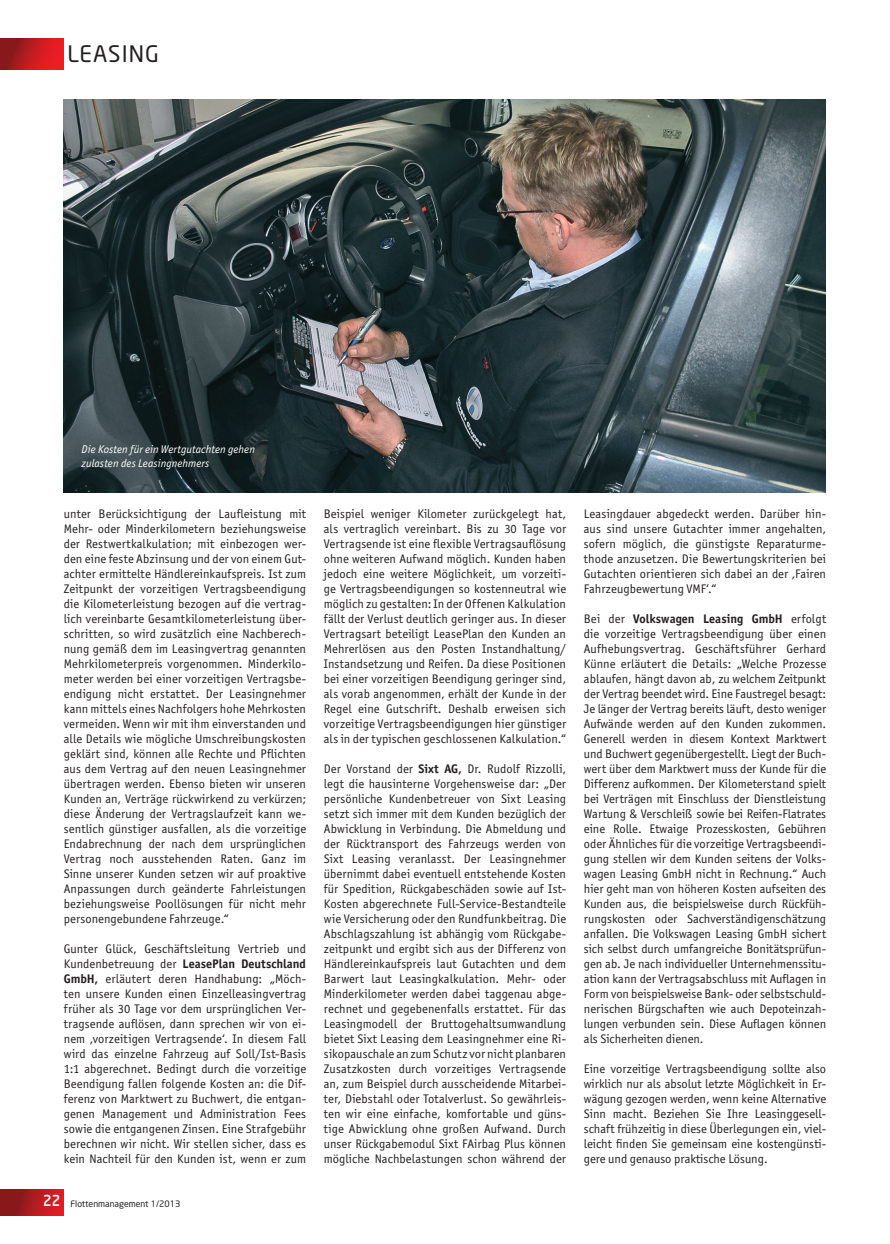
<style>
.page{position:relative;width:890px;height:1244px;background:#fff}
.page>*{position:absolute;margin:0;border:0;box-sizing:border-box;transform-origin:0 0}
.t1{font:22.5px "Neo Sans";color:#231f20}
.t2{font:12.5px/15px "Officina Sans ITC Std";letter-spacing:.005em;color:#231f20;text-align:justify}
.t3{font:italic 11.25px/13.5px "Officina Sans ITC Std";letter-spacing:.005em;color:#fff}
.t4{font:8.75px "Neo Sans";color:#231f20}
.s1{font-weight:700}
.s2{font-weight:500;font-size:15px;color:#fff}
</style>
<div class="page">
<svg style="left:0;top:39px;width:64px;height:30px;background:#bc1b20"></svg>
<svg style="left:0;top:1189px;width:64px;height:26px;background:#ac1a1f"></svg>
<img style="left:64px;top:99px;width:761px;height:393px">
<h1 class="t1" style="left:67px;top:40px;width:93px">leasing</h1>
<p class="t3" style="left:82px;top:443px;width:175px">Die Kosten für ein Wertgutachten gehen zulasten des Leasingnehmers</p>
<p class="t2" style="left:64px;top:506px;width:244px">unter Berücksichtigung der Laufleistung mit Mehr- oder Minderkilometern beziehungsweise der Restwertkalkulation; mit einbezogen wer&shy;den eine feste Abzinsung und der von einem Gut&shy;achter ermittelte Händlereinkaufspreis. Ist zum Zeitpunkt der vorzeitigen Vertragsbeendigung die Kilometerleistung bezogen auf die vertrag&shy;lich vereinbarte Gesamtkilometerleistung über&shy;schritten, so wird zusätzlich eine Nachberech&shy;nung gemäß dem im Leasingvertrag genannten Mehrkilometerpreis vorgenommen. Minderkilo&shy;meter werden bei einer vorzeitigen Vertragsbe&shy;endigung nicht erstattet. Der Leasingnehmer kann mittels eines Nachfolgers hohe Mehrkosten vermeiden. Wenn wir mit ihm einverstanden und alle Details wie mögliche Umschreibungskosten geklärt sind, können alle Rechte und Pflichten aus dem Vertrag auf den neuen Leasingnehmer übertragen werden. Ebenso bieten wir unseren Kunden an, Verträge rückwirkend zu verkürzen; diese Änderung der Vertragslaufzeit kann we&shy;sentlich günstiger ausfallen, als die vorzeitige Endabrechnung der nach dem ursprünglichen Vertrag noch ausstehenden Raten. Ganz im Sinne unserer Kunden setzen wir auf proaktive Anpassungen durch geänderte Fahrleistungen beziehungsweise Poollösungen für nicht mehr personengebundene Fahrzeuge.“</p>
<p class="t2" style="left:64px;top:941px;width:244px">Gunter Glück, Geschäftsleitung Vertrieb und Kundenbetreuung der <span class="s1">LeasePlan Deutschland GmbH,</span> erläutert deren Handhabung: „Möch&shy;ten unsere Kunden einen Einzelleasingvertrag früher als 30 Tage vor dem ursprünglichen Ver&shy;tragsende auflösen, dann sprechen wir von ei&shy;nem ‚vorzeitigen Vertragsende‘. In diesem Fall wird das einzelne Fahrzeug auf Soll/Ist-Basis 1:1 abgerechnet. Bedingt durch die vorzeitige Beendigung fallen folgende Kosten an: die Dif&shy;ferenz von Marktwert zu Buchwert, die entgan&shy;genen Management und Administration Fees sowie die entgangenen Zinsen. Eine Strafgebühr berechnen wir nicht. Wir stellen sicher, dass es kein Nachteil für den Kunden ist, wenn er zum</p>
<p class="t4" style="left:43px;top:1198px;width:139px"><span class="s2">22</span> Flottenmanagement 1/2013</p>
<p class="t2" style="left:324px;top:506px;width:244px">Beispiel weniger Kilometer zurückgelegt hat, als vertraglich vereinbart. Bis zu 30 Tage vor Vertragsende ist eine flexible Vertragsauflösung ohne weiteren Aufwand möglich. Kunden haben jedoch eine weitere Möglichkeit, um vorzeiti&shy;ge Vertragsbeendigungen so kostenneutral wie möglich zu gestalten: In der Offenen Kalkulation fällt der Verlust deutlich geringer aus. In dieser Vertragsart beteiligt LeasePlan den Kunden an Mehrerlösen aus den Posten Instandhaltung/ Instandsetzung und Reifen. Da diese Positionen bei einer vorzeitigen Beendigung geringer sind, als vorab angenommen, erhält der Kunde in der Regel eine Gutschrift. Deshalb erweisen sich vorzeitige Vertragsbeendigungen hier günstiger als in der typischen geschlossenen Kalkulation.“</p>
<p class="t2" style="left:324px;top:761px;width:244px">Der Vorstand der <span class="s1">Sixt AG,</span> Dr. Rudolf Rizzolli, legt die hausinterne Vorgehensweise dar: „Der persönliche Kundenbetreuer von Sixt Leasing setzt sich immer mit dem Kunden bezüglich der Abwicklung in Verbindung. Die Abmeldung und der Rücktransport des Fahrzeugs werden von Sixt Leasing veranlasst. Der Leasingnehmer übernimmt dabei eventuell entstehende Kosten für Spedition, Rückgabeschäden sowie auf Ist-Kosten abgerechnete Full-Service-Bestandteile wie Versicherung oder den Rundfunkbeitrag. Die Abschlagszahlung ist abhängig vom Rückgabe&shy;zeitpunkt und ergibt sich aus der Differenz von Händlereinkaufspreis laut Gutachten und dem Barwert laut Leasingkalkulation. Mehr- oder Minderkilometer werden dabei taggenau abge&shy;rechnet und gegebenenfalls erstattet. Für das Leasingmodell der Bruttogehaltsumwandlung bietet Sixt Leasing dem Leasingnehmer eine Ri&shy;sikopauschale an zum Schutz vor nicht planbaren Zusatzkosten durch vorzeitiges Vertragsende an, zum Beispiel durch ausscheidende Mitarbei&shy;ter, Diebstahl oder Totalverlust. So gewährleis&shy;ten wir eine einfache, komfortable und güns&shy;tige Abwicklung ohne großen Aufwand. Durch unser Rückgabemodul Sixt FAirbag Plus können mögliche Nachbelastungen schon während der</p>
<p class="t2" style="left:583px;top:506px;width:244px">Leasingdauer abgedeckt werden. Darüber hin&shy;aus sind unsere Gutachter immer angehalten, sofern möglich, die günstigste Reparaturme&shy;thode anzusetzen. Die Bewertungskriterien bei Gutachten orientieren sich dabei an der ‚Fairen Fahrzeugbewertung VMF‘.“</p>
<p class="t2" style="left:583px;top:611px;width:244px">Bei der <span class="s1">Volkswagen Leasing GmbH</span> erfolgt die vorzeitige Vertragsbeendigung über einen Aufhebungsvertrag. Geschäftsführer Gerhard Künne erläutert die Details: „Welche Prozesse ablaufen, hängt davon ab, zu welchem Zeitpunkt der Vertrag beendet wird. Eine Faustregel besagt:<br>Je länger der Vertrag bereits läuft, desto weniger Aufwände werden auf den Kunden zukommen.<br>Generell werden in diesem Kontext Marktwert und Buchwert gegenübergestellt. Liegt der Buch&shy;wert über dem Marktwert muss der Kunde für die Differenz aufkommen. Der Kilometerstand spielt bei Verträgen mit Einschluss der Dienstleistung Wartung &amp; Verschleiß sowie bei Reifen-Flatrates eine Rolle. Etwaige Prozesskosten, Gebühren oder Ähnliches für die vorzeitige Vertragsbeendi&shy;gung stellen wir dem Kunden seitens der Volks&shy;wagen Leasing GmbH nicht in Rechnung.“ Auch hier geht man von höheren Kosten aufseiten des Kunden aus, die beispielsweise durch Rückfüh&shy;rungskosten oder Sachverständigenschätzung anfallen. Die Volkswagen Leasing GmbH sichert sich selbst durch umfangreiche Bonitätsprüfun&shy;gen ab. Je nach individueller Unternehmenssitu&shy;ation kann der Vertragsabschluss mit Auflagen in Form von beispielsweise Bank- oder selbstschuld&shy;nerischen Bürgschaften wie auch Depoteinzah&shy;lungen verbunden sein. Diese Auflagen können als Sicherheiten dienen.</p>
<p class="t2" style="left:583px;top:1061px;width:244px">Eine vorzeitige Vertragsbeendigung sollte also wirklich nur als absolut letzte Möglichkeit in Er&shy;wägung gezogen werden, wenn keine Alternative Sinn macht. Beziehen Sie Ihre Leasinggesell&shy;schaft frühzeitig in diese Überlegungen ein, viel&shy;leicht finden Sie gemeinsam eine kostengünsti&shy;gere und genauso praktische Lösung.</p>
</div>
